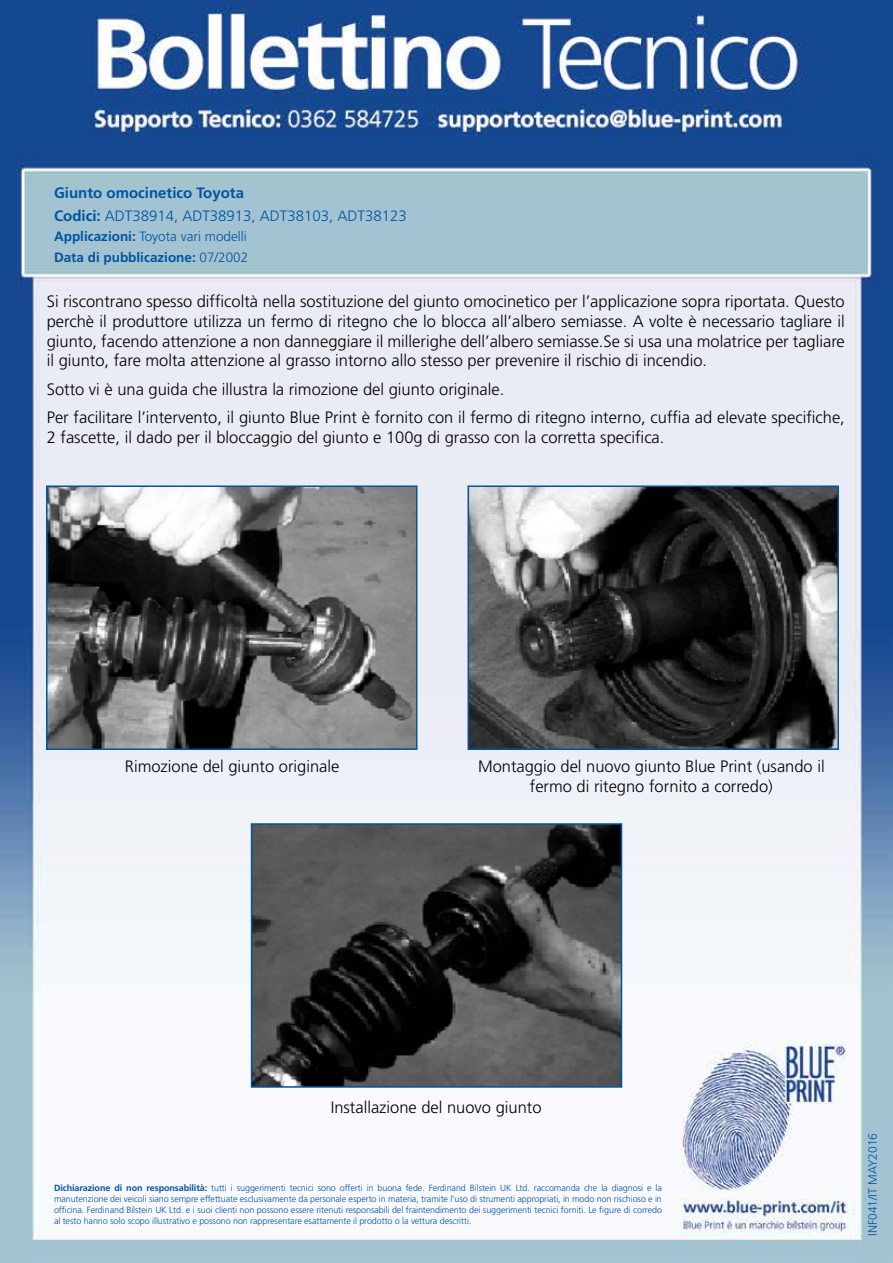
<style>
.page{position:relative;width:893px;height:1263px;background:#fff}
.page>*{position:absolute;margin:0;border:0;box-sizing:border-box;transform-origin:0 0}
.t1{font:300 16.5px/19.8px "Frutiger";color:#000;text-align:justify}
.t2{font:300 15px/22.2px "Frutiger";color:#0053a1}
.t3{font:300 13.5px "Frutiger";color:#0053a1}
.t4{font:700 13.5px "Frutiger CE";color:#0053a1}
.t5{font:300 12px "Frutiger";color:#0053a1}
.t6{font:300 9px/10.8px "Frutiger";letter-spacing:-.01em;color:#0053a1;text-align:justify}
.s1{font-weight:700}
.s2{font-family:"Frutiger CE";font-weight:700}
.s3{font-family:"Frutiger";font-weight:300}
</style>
<div class="page">
<img style="left:0;top:0;width:893px;height:1263px">
<img style="left:49px;top:488px;width:365px;height:259px">
<div style="left:46px;top:485px;width:371px;height:265px;border:2px solid #0053a1"></div>
<img style="left:470px;top:488px;width:366px;height:259px">
<div style="left:467px;top:485px;width:372px;height:265px;border:2px solid #0053a1"></div>
<img style="left:254px;top:826px;width:365px;height:259px">
<div style="left:251px;top:823px;width:371px;height:265px;border:2px solid #0053a1"></div>
<p class="t2" style="left:54px;top:182px;width:354px"><span class="s1">Giunto omocinetico Toyota<br>Codici:</span> ADT38914, ADT38913, ADT38103, ADT38123</p>
<p class="t3" style="left:54px;top:229px;width:194px"><span class="s2">Applicazioni:</span> Toyota vari modelli</p>
<p class="t4" style="left:54px;top:249px;width:196px">Data di pubblicazione: <span class="s3">07/2002</span></p>
<p class="t1" style="left:47px;top:291px;width:800px">Si riscontrano spesso difficoltà nella sostituzione del giunto omocinetico per l’applicazione sopra riportata. Questo perchè il produttore utilizza un fermo di ritegno che lo blocca all’albero semiasse. A volte è necessario tagliare il giunto, facendo attenzione a non danneggiare il millerighe dell’albero semiasse.Se si usa una molatrice per tagliare il giunto, fare molta attenzione al grasso intorno allo stesso per prevenire il rischio di incendio.</p>
<p class="t1" style="left:47px;top:375px;width:800px;line-height:28.3px">Sotto vi è una guida che illustra la rimozione del giunto originale.<br>Per facilitare l’intervento, il giunto Blue Print è fornito con il fermo di ritegno interno, cuffia ad elevate specifiche,</p>
<p class="t1" style="left:47px;top:427px;width:619px">2 fascette, il dado per il bloccaggio del giunto e 100g di grasso con la corretta specifica.</p>
<p class="t1" style="left:125px;top:756px;width:216px">Rimozione del giunto originale</p>
<p class="t1" style="left:478px;top:756px;width:348px;text-align:center">Montaggio del nuovo giunto Blue Print (usando il fermo di ritegno fornito a corredo)</p>
<p class="t1" style="left:331px;top:1097px;width:212px">Installazione del nuovo giunto</p>
<p class="t6" style="left:54px;top:1183px;width:609px"><span class="s1">Dichiarazione di non responsabilità:</span> tutti i suggerimenti tecnici sono offerti in buona fede. Ferdinand Bilstein UK Ltd. raccomanda che la diagnosi e la manutenzione dei veicoli siano sempre effettuate esclusivamente da personale esperto in materia, tramite l’uso di strumenti appropriati, in modo non rischioso e in officina. Ferdinand Bilstein UK Ltd. e i suoi clienti non possono essere ritenuti responsabili del fraintendimento dei suggerimenti tecnici forniti. Le figure di corredo al testo hanno solo scopo illustrativo e possono non rappresentare esattamente il prodotto o la vettura descritti.</p>
<p class="t5" style="left:866px;top:1236px;width:105px;rotate:-90deg">INF041/IT MAY2016</p>
</div>
